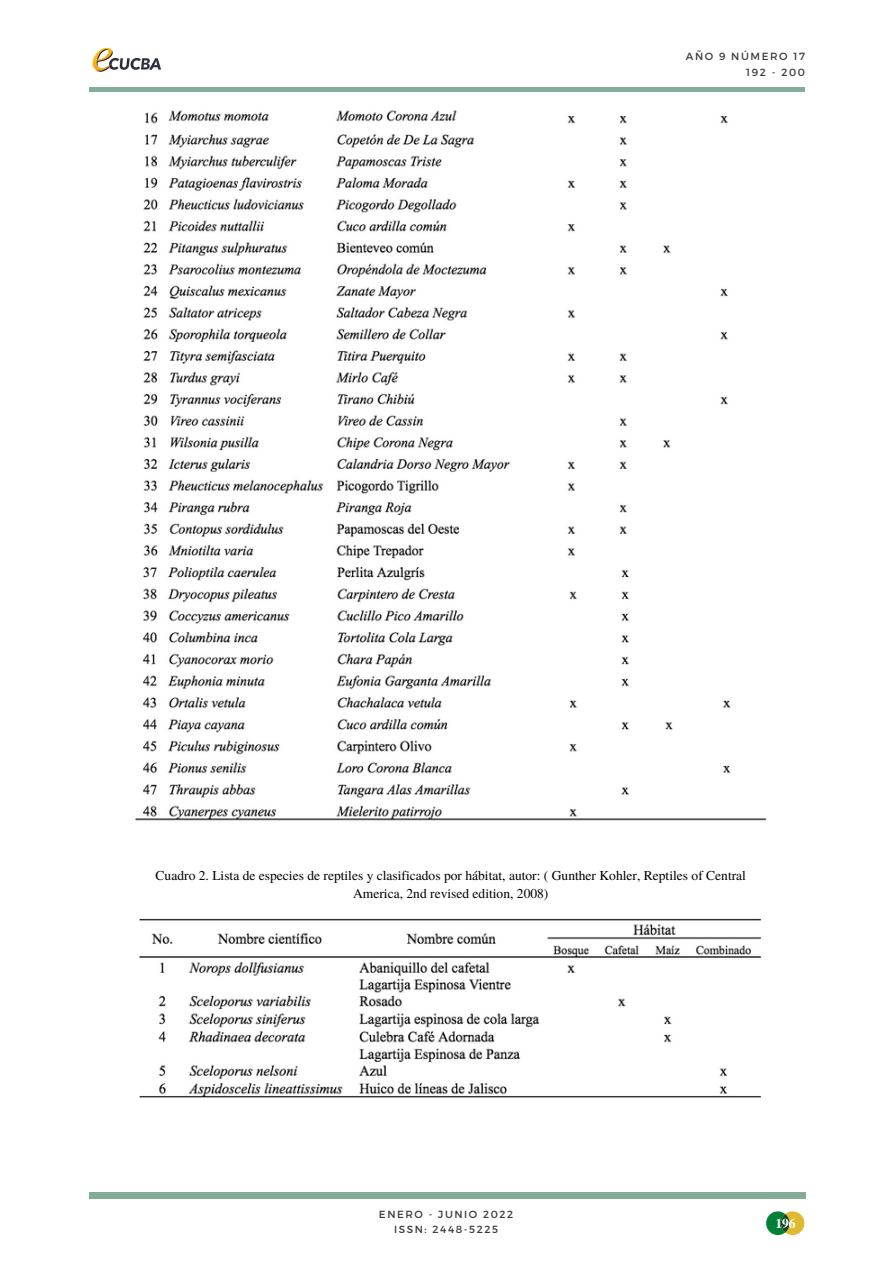
<style>
.page{position:relative;width:894px;height:1264px;background:#fff}
.page>*{position:absolute;margin:0;border:0;box-sizing:border-box;transform-origin:0 0}
.t1{font:13.5px/18px "Te X Gyre Termes";color:#000;text-align:center}
.t2{font:700 13.5px "Te X Gyre Termes";color:#fefefe}
.t3{font:10.35px "Montserrat";letter-spacing:.15em;color:#3a3a3a}
</style>
<div class="page">
<hr style="left:89px;top:88px;width:715px;height:3px;background:#83ad96">
<div style="left:89px;top:1192px;width:715px;height:6px;background:#83ad96"></div>
<svg style="left:766px;top:1211px;width:38px;height:23px"></svg>
<img style="left:92px;top:47px;width:69px;height:25px">
<img style="left:143px;top:110px;width:585px;height:448px">
<img style="left:135px;top:558px;width:631px;height:263px">
<img style="left:139px;top:918px;width:622px;height:180px">
<p class="t3" style="left:685px;top:50px;width:121px">AÑO 9 NÚMERO 17</p>
<p class="t3" style="left:746px;top:65px;width:60px">192 - 200</p>
<p class="t1" style="left:156px;top:866px;width:591px">Cuadro 2. Lista de especies de reptiles y clasificados por hábitat, autor: ( Gunther Kohler, Reptiles of Central<br>America, 2nd revised edition, 2008)</p>
<p class="t3" style="left:379px;top:1207px;width:136px">ENERO - JUNIO 2022</p>
<p class="t3" style="left:394px;top:1222px;width:105px">ISSN: 2448-5225</p>
<p class="t2" style="left:775px;top:1213px;width:22px">196</p>
</div>
